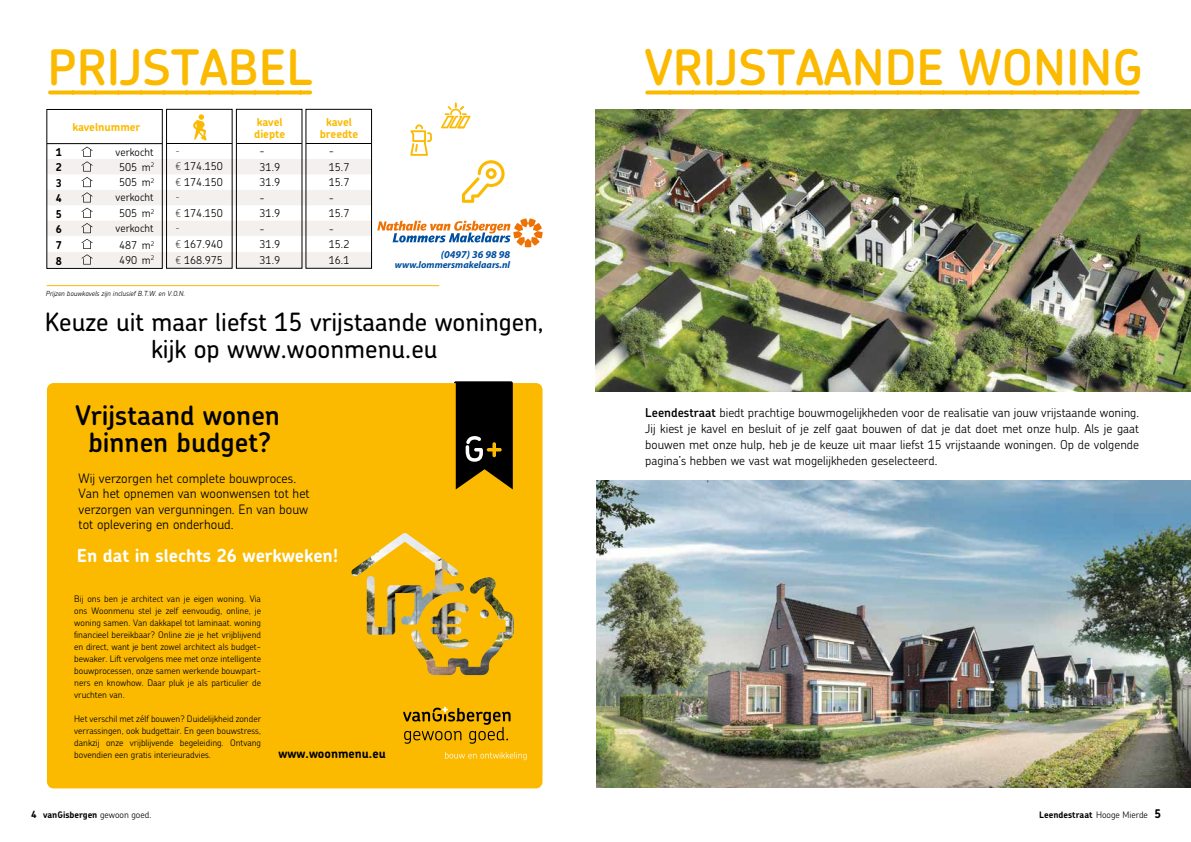
<style>
.page{position:relative;width:1191px;height:842px;background:#fff}
.page>*{position:absolute;margin:0;border:0;box-sizing:border-box;transform-origin:0 0}
.t1{font:600 49px "Chevin";color:#fbba00}
.t2{font:600 27px/27.1px "Chevin";color:#000;text-align:center}
.t3{font:500 25.2px/27px "Chevin";color:#000;text-align:center}
.t4{font:700 18px "Chevin";color:#fff}
.t5{font:300 13px/15.6px "Chevin";color:#000}
.t6{font:300 12.3px/16px "Chevin";color:#000;text-align:justify}
.t7{font:700 12.3px "Chevin";color:#000}
.t8{font:700 11.2px/12px "Chevin";letter-spacing:-.005em;color:#fbba00}
.t9{font:300 10.8px/15.5px "Chevin";color:#000}
.t10{font:700 10.8px/15.4px "Chevin";color:#000}
.t11{font:300 10.8px "Netto OT";color:#000}
.t12{font:italic 700 10.5px "Myriad Pro";color:#004f9f}
.t13{font:italic 700 9.7px "Myriad Pro";color:#004f9f}
.t14{font:300 9px/12px "Chevin";color:#000;text-align:justify}
.t15{font:700 9px "Chevin";color:#000}
.t16{font:italic 300 7px "Chevin";color:#000}
.s1{font-family:"Netto OT"}
.s2{font-weight:600}
.s3{font-size:10px}
.s4{font-weight:300}
.s5{font-size:12px}
</style>
<div class="page">
<svg style="left:462px;top:160px;width:42px;height:43px"></svg>
<hr style="left:47px;top:143px;width:115px;height:1px;background:#000">
<hr style="left:167px;top:143px;width:65px;height:1px;background:#000">
<svg style="left:647px;top:90px;width:490px;height:4px;background:#fbc11d"></svg>
<svg style="left:50px;top:90px;width:260px;height:4px"></svg>
<div style="left:46px;top:109px;width:117px;height:160px;border:1px solid #000"></div>
<div style="left:166px;top:109px;width:67px;height:160px;border:1px solid #000"></div>
<div style="left:236px;top:109px;width:66px;height:160px;border:1px solid #000"></div>
<div style="left:305px;top:109px;width:67px;height:160px;border:1px solid #000"></div>
<hr style="left:237px;top:143px;width:65px;height:1px;background:#000">
<hr style="left:306px;top:143px;width:65px;height:1px;background:#000">
<hr style="left:47px;top:285px;width:392px;height:1px;background:#fbba00">
<div style="left:47px;top:383px;width:495px;height:405px;background:#fbba00;border-radius:7px"></div>
<img style="left:351px;top:533px;width:163px;height:142px">
<svg style="left:454px;top:381px;width:59px;height:108px;background:#292108"></svg>
<svg style="left:47px;top:147px;width:324px;height:120px"></svg>
<svg style="left:445px;top:752px;width:81px;height:8px"></svg>
<svg style="left:403px;top:707px;width:107px;height:37px"></svg>
<img style="left:595px;top:109px;width:596px;height:283px">
<svg style="left:441px;top:102px;width:29px;height:26px"></svg>
<svg style="left:410px;top:124px;width:22px;height:32px"></svg>
<img style="left:596px;top:480px;width:595px;height:308px">
<svg style="left:193px;top:114px;width:13px;height:26px"></svg>
<svg style="left:377px;top:218px;width:165px;height:29px"></svg>
<h1 class="t1" style="left:48px;top:35px;width:266px">PRIJSTABEL</h1>
<h1 class="t1" style="left:645px;top:35px;width:499px">VRIJSTAANDE WONING</h1>
<p class="t8" style="left:72px;top:121px;width:70px">kavelnummer</p>
<p class="t8" style="left:254px;top:115px;width:32px">kavel diepte</p>
<p class="t8" style="left:320px;top:115px;width:40px;text-align:center">kavel breedte</p>
<p class="t11" style="left:175px;top:145px;width:6px">-</p>
<p class="t9" style="left:175px;top:159px;width:49px"><span class="s1">€</span> 174.150 <span class="s1">€</span> 174.150</p>
<p class="t9" style="left:175px;top:205px;width:49px"><span class="s1">€</span> 174.150</p>
<p class="t9" style="left:175px;top:236px;width:49px"><span class="s1">€</span> 167.940 <span class="s1">€</span> 168.975</p>
<p class="t10" style="left:56px;top:144px;width:8px">1</p>
<p class="t9" style="left:116px;top:144px;width:39px">verkocht</p>
<p class="t9" style="left:116px;top:189px;width:39px">verkocht</p>
<p class="t9" style="left:116px;top:220px;width:39px">verkocht</p>
<p class="t9" style="left:259px;top:143px;width:22px">-<br>31.9<br>31.9 -<br>31.9 -<br>31.9<br>31.9</p>
<p class="t9" style="left:329px;top:143px;width:22px">-<br>15.7<br>15.7 -<br>15.7 -<br>15.2<br>16.1</p>
<p class="t10" style="left:56px;top:159px;width:8px">2</p>
<p class="t9" style="left:119px;top:159px;width:37px">505 m<sup>2</sup></p>
<p class="t10" style="left:56px;top:175px;width:8px">3</p>
<p class="t9" style="left:119px;top:174px;width:37px">505 m<sup>2</sup></p>
<p class="t10" style="left:56px;top:190px;width:8px">4<br>5</p>
<p class="t9" style="left:119px;top:206px;width:37px">505 m<sup>2</sup></p>
<p class="t10" style="left:56px;top:221px;width:8px;line-height:15.7px">6<br>7</p>
<p class="t9" style="left:119px;top:237px;width:37px">487 m<sup>2</sup></p>
<p class="t10" style="left:56px;top:253px;width:8px">8</p>
<p class="t9" style="left:119px;top:252px;width:37px">490 m<sup>2</sup></p>
<p class="t16" style="left:46px;top:289px;width:141px">Prijzen bouwkavels zijn inclusief B.T.W. en V.O.N.</p>
<p class="t12" style="left:441px;top:247px;width:71px">(0497) 36 98 98</p>
<p class="t13" style="left:395px;top:259px;width:117px">www.lommersmakelaars.nl</p>
<h3 class="t3" style="left:45px;top:308px;width:500px">Keuze uit maar liefst 15 vrijstaande woningen, kijk op www.woonmenu.eu</h3>
<h2 class="t2" style="left:75px;top:401px;width:206px">Vrijstaand wonen binnen budget?</h2>
<h3 class="t5" style="left:79px;top:470px;width:232px">Wij verzorgen het complete bouwproces.<br>Van het opnemen van woonwensen tot het verzorgen van vergunningen. En van bouw tot oplevering en onderhoud.</h3>
<h3 class="t4" style="left:77px;top:543px;width:263px">En dat in slechts 26 werkweken!</h3>
<p class="t14" style="left:74px;top:593px;width:188px">Bij ons ben je architect van je eigen woning. Via ons Woonmenu stel je zelf eenvoudig, online, je woning samen. Van dakkapel tot laminaat. woning financieel bereikbaar? Online zie je het vrijblijvend en direct, want je bent zowel architect als budget&shy;bewaker. Lift vervolgens mee met onze intelligente bouwprocessen, onze samen werkende bouwpart&shy;ners en knowhow. Daar pluk je als particulier de vruchten van.</p>
<p class="t14" style="left:74px;top:713px;width:188px">Het verschil met zélf bouwen? Duidelijkheid zonder verrassingen, ook budgettair. En geen bouwstress, dankzij onze vrijblijvende begeleiding. Ontvang bovendien een gratis interieuradvies.</p>
<h3 class="t7" style="left:278px;top:746px;width:109px">www.woonmenu.eu</h3>
<p class="t6" style="left:645px;top:404px;width:495px"><span class="s2">Leendestraat</span> biedt prachtige bouwmogelijkheden voor de realisatie van jouw vrijstaande woning.<br>Jij kiest je kavel en besluit of je zelf gaat bouwen of dat je dat doet met onze hulp. Als je gaat bouwen met onze hulp, heb je de keuze uit maar liefst 15 vrijstaande woningen. Op de volgende pagina’s hebben we vast wat mogelijkheden geselecteerd.</p>
<p class="t15" style="left:31px;top:809px;width:122px"><span class="s3">4</span> vanGisbergen <span class="s4">gewoon goed.</span></p>
<p class="t15" style="left:1039px;top:809px;width:123px">Leendestraat <span class="s4">Hooge Mierde</span> <span class="s5">5</span></p>
</div>
